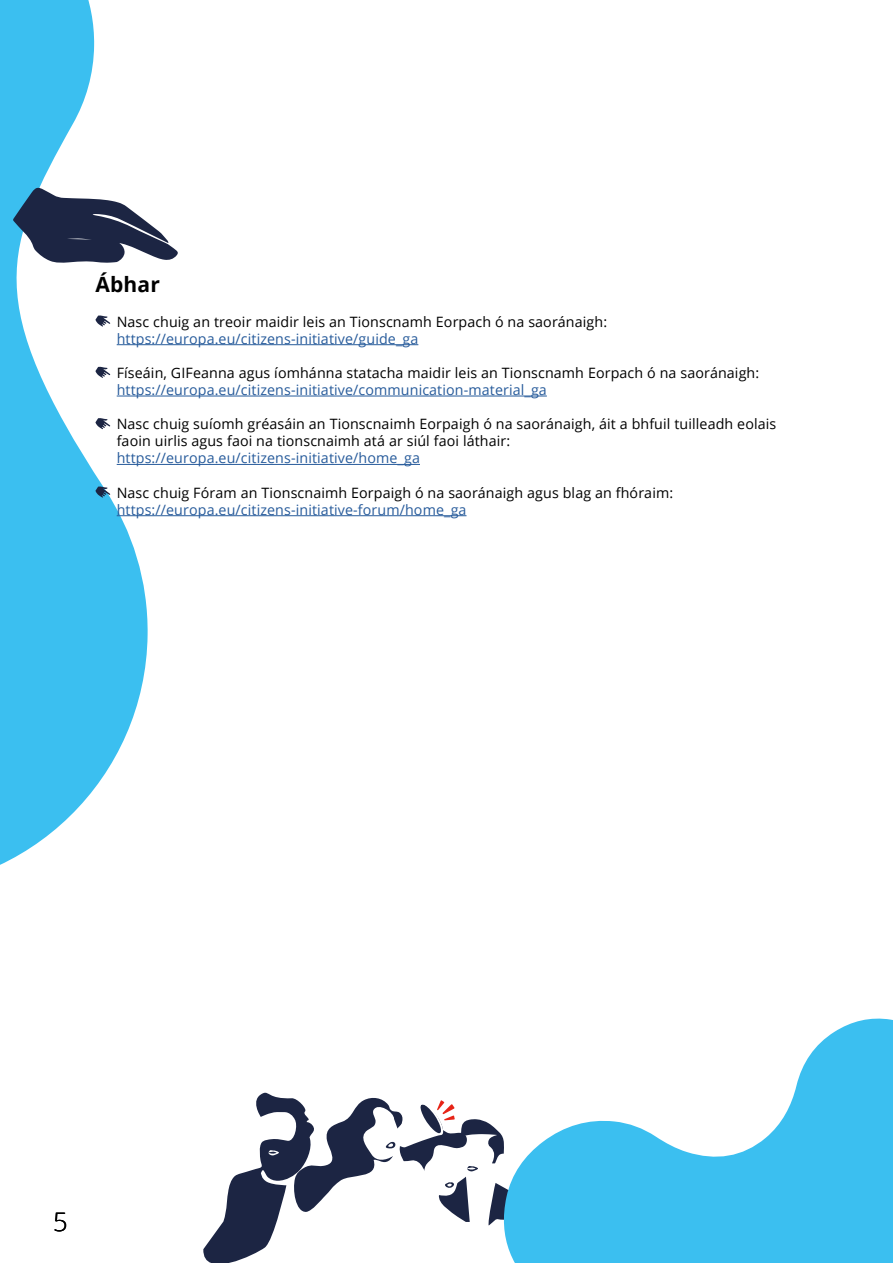
<style>
.page{position:relative;width:893px;height:1263px;background:#fff}
.page>*{position:absolute;margin:0;border:0;box-sizing:border-box;transform-origin:0 0}
.t1{font:300 25.5px "Open Sans";color:#000}
.t2{font:700 21px "Open Sans";letter-spacing:.01em;color:#000}
.t3{font:14.25px/17.1px "Open Sans";letter-spacing:.01em;color:#000}
.t4{font:14.25px "Open Sans";letter-spacing:.01em;color:#275b9b}
</style>
<div class="page">
<svg style="left:0;top:0;width:148px;height:865px;fill:#3bbff0"></svg>
<svg style="left:13px;top:187px;width:165px;height:76px"></svg>
<svg style="left:521px;top:1018px;width:372px;height:245px;fill:#3bbff0"></svg>
<svg style="left:203px;top:1092px;width:318px;height:171px"></svg>
<hr style="left:117px;top:344px;width:301px;height:1px;background:#275b9b">
<hr style="left:117px;top:396px;width:430px;height:1px;background:#275b9b">
<hr style="left:117px;top:464px;width:303px;height:1px;background:#275b9b">
<hr style="left:117px;top:515px;width:349px;height:1px;background:#275b9b">
<svg style="left:95px;top:315px;width:15px;height:12px"></svg>
<svg style="left:95px;top:367px;width:15px;height:11px"></svg>
<svg style="left:95px;top:418px;width:15px;height:11px"></svg>
<svg style="left:95px;top:486px;width:15px;height:12px"></svg>
<h2 class="t2" style="left:95px;top:270px;width:66px">Ábhar</h2>
<p class="t3" style="left:117px;top:312px;width:492px">Nasc chuig an treoir maidir leis an Tionscnamh Eorpach ó na saoránaigh:</p>
<p class="t4" style="left:117px;top:329px;width:303px">https://europa.eu/citizens-initiative/guide_ga</p>
<p class="t3" style="left:117px;top:364px;width:644px">Físeáin, GIFeanna agus íomhánna statacha maidir leis an Tionscnamh Eorpach ó na saoránaigh:</p>
<p class="t4" style="left:117px;top:380px;width:432px">https://europa.eu/citizens-initiative/communication-material_ga</p>
<p class="t3" style="left:117px;top:415px;width:661px">Nasc chuig suíomh gréasáin an Tionscnaimh Eorpaigh ó na saoránaigh, áit a bhfuil tuilleadh eolais faoin uirlis agus faoi na tionscnaimh atá ar siúl faoi láthair:</p>
<p class="t4" style="left:117px;top:448px;width:305px">https://europa.eu/citizens-initiative/home_ga</p>
<p class="t3" style="left:117px;top:483px;width:558px">Nasc chuig Fóram an Tionscnaimh Eorpaigh ó na saoránaigh agus blag an fhóraim:</p>
<p class="t4" style="left:117px;top:500px;width:351px">https://europa.eu/citizens-initiative-forum/home_ga</p>
<h1 class="t1" style="left:53px;top:1205px;width:16px">5</h1>
</div>
